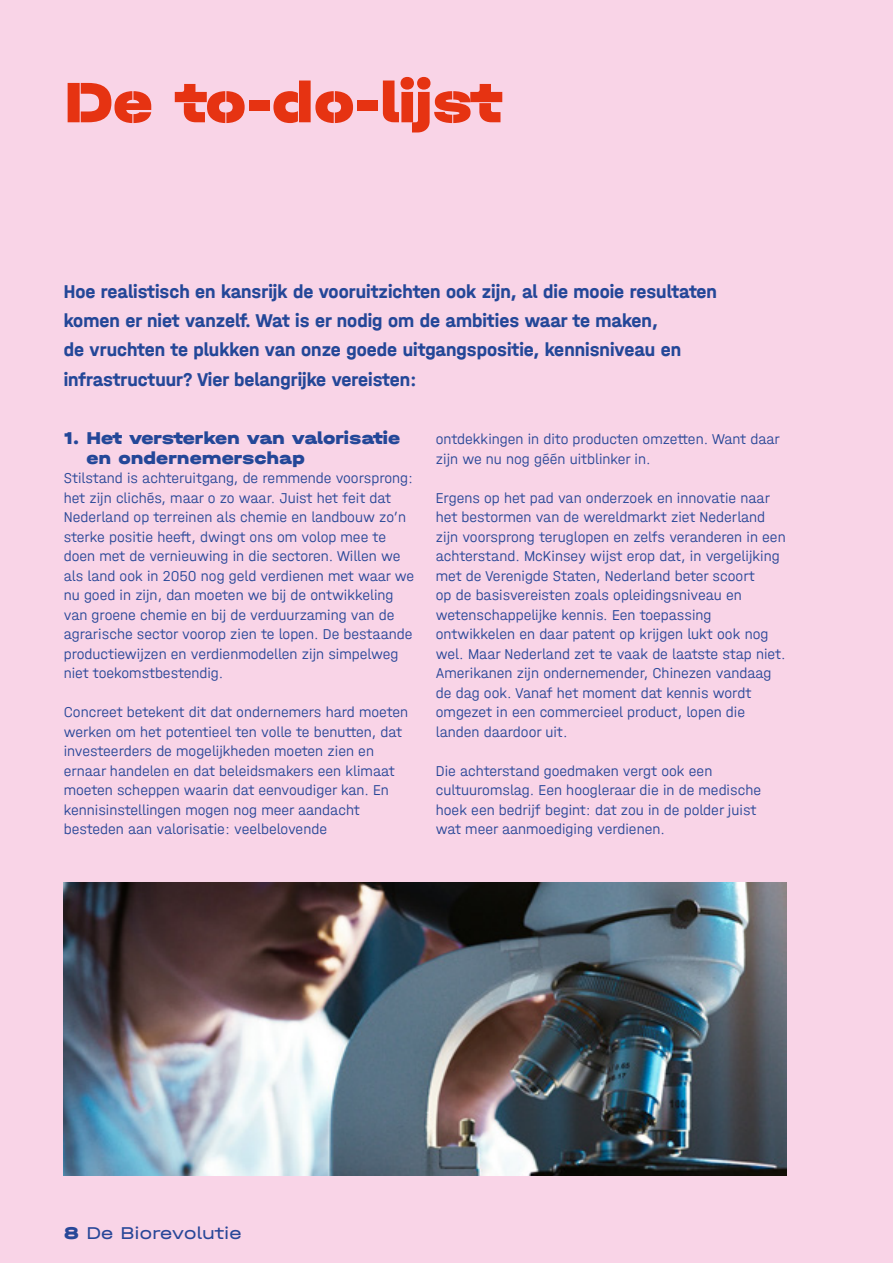
<style>
.page{position:relative;width:893px;height:1263px;background:#f9d4e7}
.page>*{position:absolute;margin:0;border:0;box-sizing:border-box;transform-origin:0 0}
.t1{font:60px "Halvar Stncl Breit Blk Min G";letter-spacing:-.01em;color:#e63312}
.t2{font:700 19.5px/29.2px "Halvar Mittel";color:#244798}
.t3{font:900 18px/19.5px "Halvar Breit";color:#244798}
.t4{font:18px "Halvar Breit";color:#284798}
.t5{font:300 15px/19.5px "Halvar Mittel";color:#284798}
.s1{font-weight:900}
</style>
<div class="page">
<img style="left:64px;top:883px;width:723px;height:292px">
<h1 class="t1" style="left:64px;top:64px;width:440px">De to-do-lijst</h1>
<p class="t2" style="left:64px;top:276px;width:655px">Hoe realistisch en kansrijk de vooruitzichten ook zijn, al die mooie resultaten komen er niet vanzelf. Wat is er nodig om de ambities waar te maken,<br>de vruchten te plukken van onze goede uitgangspositie, kennisniveau en infrastructuur? Vier belangrijke vereisten:</p>
<p class="t3" style="left:86px;top:428px;width:315px;text-indent:-23px">1. Het versterken van valorisatie en ondernemerschap</p>
<p class="t5" style="left:64px;top:468px;width:352px">Stilstand is achteruitgang, de remmende voorsprong: het zijn clichés, maar o zo waar. Juist het feit dat Nederland op terreinen als chemie en landbouw zo’n sterke positie heeft, dwingt ons om volop mee te doen met de vernieuwing in die sectoren. Willen we als land ook in 2050 nog geld verdienen met waar we nu goed in zijn, dan moeten we bij de ontwikkeling van groene chemie en bij de verduurzaming van de agrarische sector voorop zien te lopen. De bestaande productiewijzen en verdienmodellen zijn simpelweg niet toekomstbestendig.</p>
<p class="t5" style="left:64px;top:702px;width:346px">Concreet betekent dit dat ondernemers hard moeten werken om het potentieel ten volle te benutten, dat investeerders de mogelijkheden moeten zien en ernaar handelen en dat beleidsmakers een klimaat moeten scheppen waarin dat eenvoudiger kan. En kennisinstellingen mogen nog meer aandacht besteden aan valorisatie: veelbelovende</p>
<p class="t5" style="left:436px;top:429px;width:346px">ontdekkingen in dito producten omzetten. Want daar zijn we nu nog géén uitblinker in.</p>
<p class="t5" style="left:436px;top:487px;width:351px">Ergens op het pad van onderzoek en innovatie naar het bestormen van de wereldmarkt ziet Nederland zijn voorsprong teruglopen en zelfs veranderen in een achterstand. McKinsey wijst erop dat, in vergelijking met de Verenigde Staten, Nederland beter scoort<br>op de basisvereisten zoals opleidingsniveau en wetenschappelijke kennis. Een toepassing ontwikkelen en daar patent op krijgen lukt ook nog wel. Maar Nederland zet te vaak de laatste stap niet.<br>Amerikanen zijn ondernemender, Chinezen vandaag de dag ook. Vanaf het moment dat kennis wordt omgezet in een commercieel product, lopen die landen daardoor uit.</p>
<p class="t5" style="left:436px;top:760px;width:327px">Die achterstand goedmaken vergt ook een cultuuromslag. Een hoogleraar die in de medische hoek een bedrijf begint: dat zou in de polder juist wat meer aanmoediging verdienen.</p>
<p class="t4" style="left:64px;top:1222px;width:179px"><span class="s1">8</span> De Biorevolutie</p>
</div>
